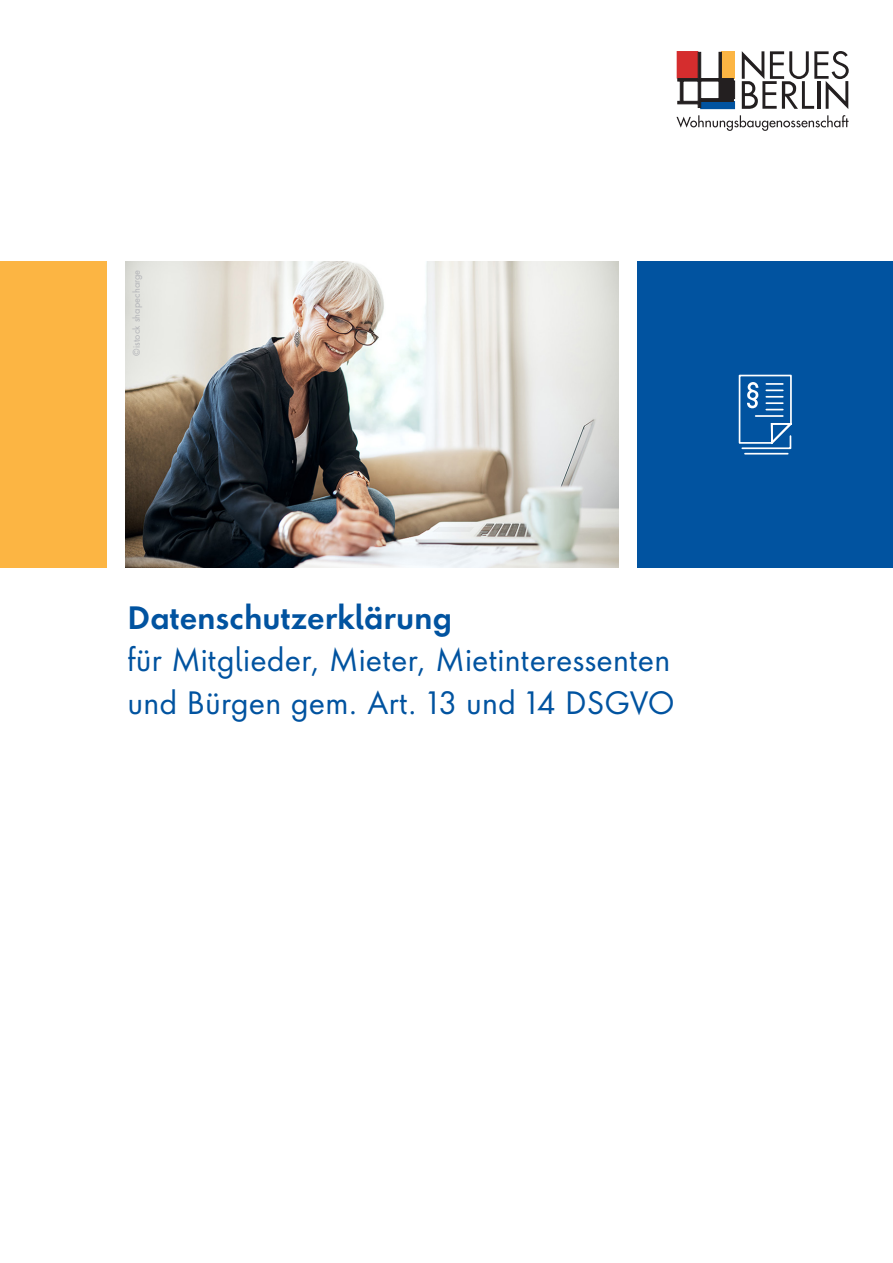
<style>
.page{position:relative;width:893px;height:1263px;background:#fff}
.page>*{position:absolute;margin:0;border:0;box-sizing:border-box;transform-origin:0 0}
.t1{font:30px/42.5px "Futura Next";letter-spacing:.005em;color:#0153a0}
.t2{font:600 30px "Futura Next";letter-spacing:.005em;color:#0153a0}
.t3{font:9px "Futura Next";letter-spacing:.01em;color:#b2b3b7}
</style>
<div class="page">
<svg style="left:676px;top:115px;width:172px;height:16px"></svg>
<svg style="left:742px;top:51px;width:107px;height:58px"></svg>
<div style="left:677px;top:51px;width:21px;height:28px;background:#d52d2e"></div>
<div style="left:721px;top:51px;width:13px;height:28px;background:#fcb543"></div>
<div style="left:701px;top:101px;width:34px;height:8px;border:1px solid #0153a0"></div>
<svg style="left:678px;top:52px;width:57px;height:56px"></svg>
<div style="left:0;top:261px;width:106px;height:307px;background:#fcb543"></div>
<div style="left:638px;top:261px;width:255px;height:307px;background:#0153a0"></div>
<svg style="left:738px;top:374px;width:54px;height:81px"></svg>
<img style="left:125px;top:261px;width:494px;height:307px">
<p class="t3" style="left:130px;top:356px;width:88px;rotate:-90deg">©istock shapecharge</p>
<p class="t2" style="left:128px;top:597px;width:326px">Datenschutzerklärung</p>
<p class="t1" style="left:128px;top:637px;width:549px">für Mitglieder, Mieter, Mietinteressenten und Bürgen gem. Art. 13 und 14 DSGVO</p>
</div>
